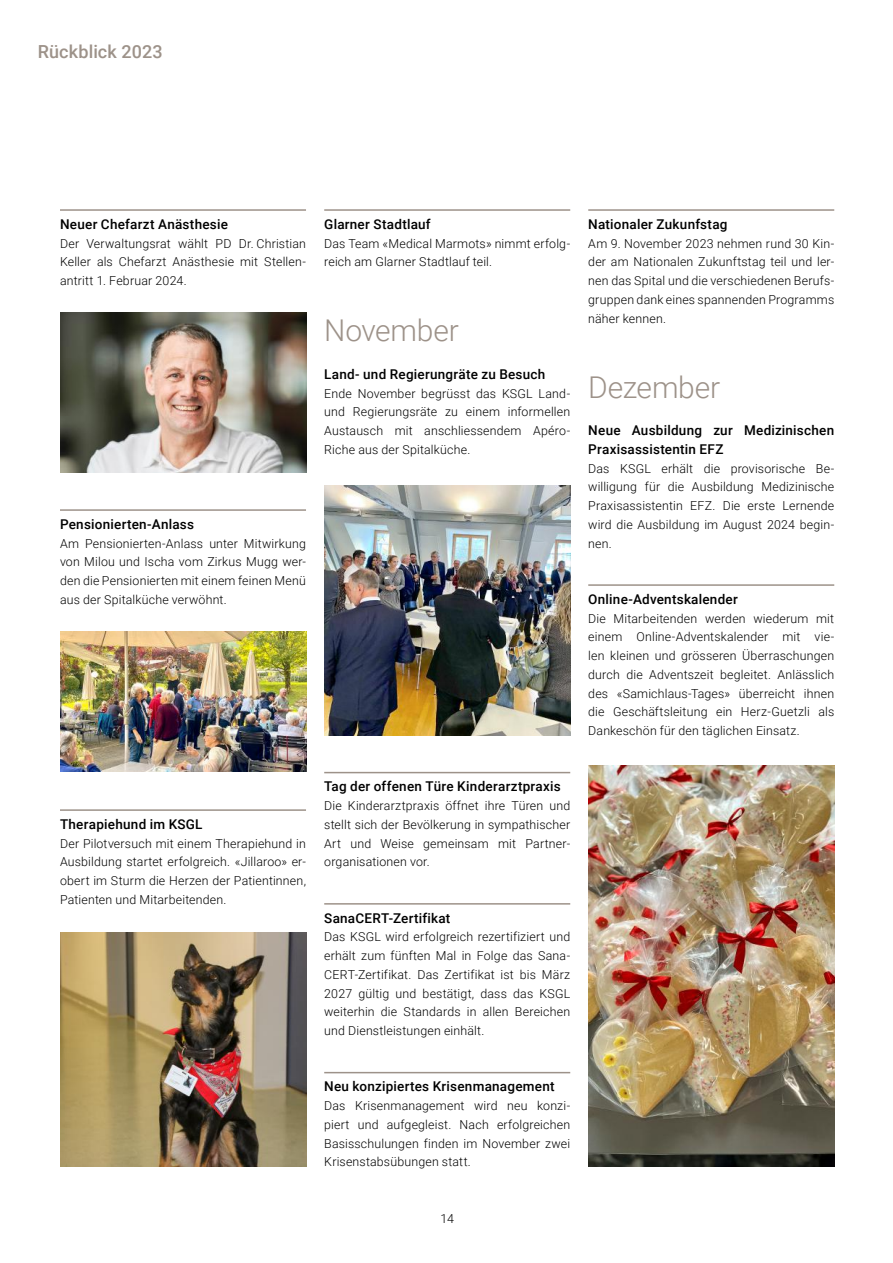
<style>
.page{position:relative;width:893px;height:1263px;background:#fff}
.page>*{position:absolute;margin:0;border:0;box-sizing:border-box;transform-origin:0 0}
.t1{font:300 30px "Roboto";letter-spacing:-.005em;color:#9d9289}
.t2{font:500 18px "Roboto";letter-spacing:.01em;color:#9d9289}
.t3{font:500 13.5px/18.8px "Roboto";letter-spacing:.02em;color:#000}
.t4{font:300 12.3px/18.8px "Roboto";letter-spacing:.015em;color:#000;text-align:justify}
</style>
<div class="page">
<hr style="left:60px;top:209px;width:246px;height:2px;background:#9d9289">
<hr style="left:60px;top:509px;width:246px;height:2px;background:#9d9289">
<hr style="left:60px;top:809px;width:246px;height:2px;background:#9d9289">
<img style="left:60px;top:932px;width:246px;height:234px">
<img style="left:588px;top:765px;width:246px;height:401px">
<hr style="left:324px;top:209px;width:246px;height:2px;background:#9d9289">
<hr style="left:324px;top:772px;width:246px;height:1px;background:#9d9289">
<hr style="left:324px;top:903px;width:246px;height:2px;background:#9d9289">
<hr style="left:324px;top:1072px;width:246px;height:1px;background:#9d9289">
<img style="left:60px;top:631px;width:246px;height:141px">
<hr style="left:588px;top:209px;width:246px;height:2px;background:#9d9289">
<hr style="left:588px;top:584px;width:246px;height:2px;background:#9d9289">
<img style="left:324px;top:485px;width:246px;height:250px">
<img style="left:60px;top:312px;width:246px;height:160px">
<h2 class="t2" style="left:38px;top:39px;width:127px">Rückblick 2023</h2>
<p class="t3" style="left:60px;top:214px;width:169px">Neuer Chefarzt Anästhesie</p>
<p class="t4" style="left:60px;top:233px;width:248px">Der Verwaltungsrat wählt PD Dr. Christian Keller als Chefarzt Anästhesie mit Stellen&shy;antritt 1. Februar 2024.</p>
<p class="t3" style="left:60px;top:514px;width:136px">Pensionierten-Anlass</p>
<p class="t4" style="left:60px;top:533px;width:248px">Am Pensionierten-Anlass unter Mitwirkung von Milou und Ischa vom Zirkus Mugg wer&shy;den die Pensionierten mit einem feinen Menü aus der Spitalküche verwöhnt.</p>
<p class="t3" style="left:60px;top:814px;width:144px">Therapiehund im KSGL</p>
<p class="t4" style="left:60px;top:833px;width:248px">Der Pilotversuch mit einem Therapiehund in Ausbildung startet erfolgreich. «Jillaroo» er&shy;obert im Sturm die Herzen der Patientinnen, Patienten und Mitarbeitenden.</p>
<p class="t3" style="left:324px;top:214px;width:108px">Glarner Stadtlauf</p>
<p class="t4" style="left:324px;top:233px;width:248px">Das Team «Medical Marmots» nimmt erfolg&shy;reich am Glarner Stadtlauf teil.</p>
<h1 class="t1" style="left:324px;top:310px;width:136px">November</h1>
<p class="t3" style="left:324px;top:364px;width:223px">Land- und Regierungräte zu Besuch</p>
<p class="t4" style="left:324px;top:383px;width:247px">Ende November begrüsst das KSGL Land&shy;und Regierungsräte zu einem informellen Austausch mit anschliessendem Apéro-Riche aus der Spitalküche.</p>
<p class="t3" style="left:588px;top:214px;width:141px">Nationaler Zukunfstag</p>
<p class="t4" style="left:588px;top:233px;width:248px">Am 9. November 2023 nehmen rund 30 Kin&shy;der am Nationalen Zukunftstag teil und ler&shy;nen das Spital und die verschiedenen Berufs&shy;gruppen dank eines spannenden Programms näher kennen.</p>
<h1 class="t1" style="left:588px;top:366px;width:133px">Dezember</h1>
<p class="t3" style="left:588px;top:420px;width:247px">Neue Ausbildung zur Medizinischen<br>Praxisassistentin EFZ</p>
<p class="t4" style="left:588px;top:458px;width:248px">Das KSGL erhält die provisorische Be&shy;willigung für die Ausbildung Medizinische Praxisassistentin EFZ. Die erste Lernende wird die Ausbildung im August 2024 begin&shy;nen.</p>
<p class="t3" style="left:324px;top:777px;width:238px">Tag der offenen Türe Kinderarztpraxis</p>
<p class="t4" style="left:324px;top:796px;width:248px">Die Kinderarztpraxis öffnet ihre Türen und stellt sich der Bevölkerung in sympathischer Art und Weise gemeinsam mit Partner&shy;organisationen vor.</p>
<p class="t3" style="left:324px;top:908px;width:128px">SanaCERT-Zertifikat</p>
<p class="t4" style="left:324px;top:927px;width:248px">Das KSGL wird erfolgreich rezertifiziert und erhält zum fünften Mal in Folge das Sana-CERT-Zertifikat. Das Zertifikat ist bis März 2027 gültig und bestätigt, dass das KSGL weiterhin die Standards in allen Bereichen und Dienstleistungen einhält.</p>
<p class="t3" style="left:324px;top:1077px;width:232px">Neu konzipiertes Krisenmanagement</p>
<p class="t4" style="left:324px;top:1096px;width:248px">Das Krisenmanagement wird neu konzi&shy;piert und aufgegleist. Nach erfolgreichen Basisschulungen finden im November zwei Krisenstabsübungen statt.</p>
<p class="t4" style="left:441px;top:1208px;width:15px">14</p>
<p class="t3" style="left:588px;top:589px;width:151px">Online-Adventskalender</p>
<p class="t4" style="left:588px;top:608px;width:248px">Die Mitarbeitenden werden wiederum mit einem Online-Adventskalender mit vie&shy;len kleinen und grösseren Überraschungen durch die Adventszeit begleitet. Anlässlich des «Samichlaus-Tages» überreicht ihnen die Geschäftsleitung ein Herz-Guetzli als Dankeschön für den täglichen Einsatz.</p>
</div>
